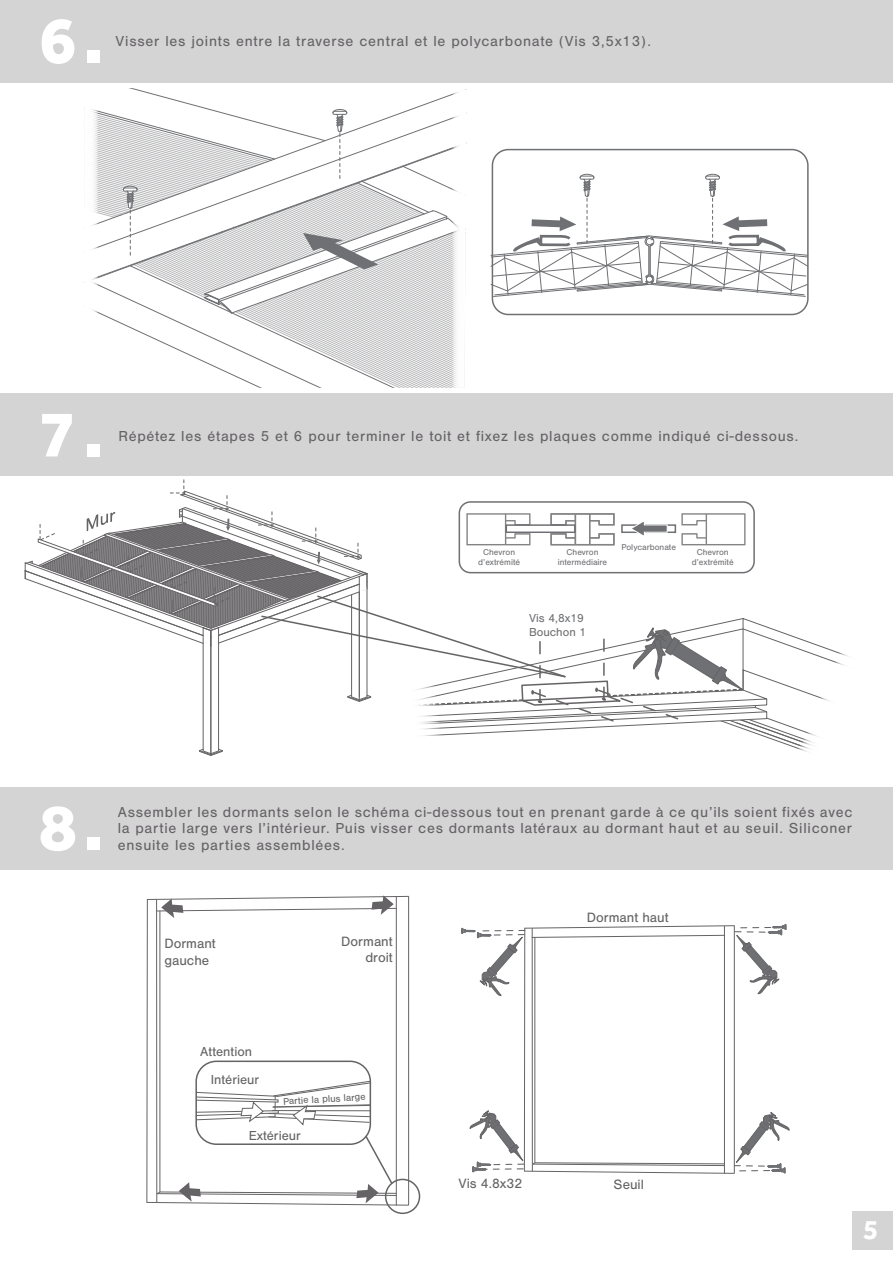
<style>
.page{position:relative;width:893px;height:1263px;background:#fff}
.page>*{position:absolute;margin:0;border:0;box-sizing:border-box;transform-origin:0 0}
.t1{font:800 67.5px "Effra";color:#fff}
.t2{font:700 28.5px "Effra";color:#fff}
.t3{font:15px/16.5px "Nimbus San";letter-spacing:.05em;color:#656365;text-align:justify}
.t4{font:13.95px/16.8px "Nimbus San";color:#656365}
.t5{font:13.5px "Nimbus San";color:#656365}
.t6{font:12px/14.4px "Nimbus San";color:#6f7073}
.t7{font:10.2px "Nimbus San";color:#656365}
.t8{font:8.85px/10.6px "Nimbus San";color:#6f7073;text-align:center}
</style>
<div class="page">
<div style="left:852px;top:1211px;width:41px;height:38px;background:#d5d4d5"></div>
<div style="left:0;top:0;width:893px;height:82px;background:#d5d4d5"></div>
<div style="left:0;top:394px;width:893px;height:82px;background:#d5d4d5"></div>
<div style="left:0;top:787px;width:893px;height:82px;background:#d5d4d5"></div>
<div style="left:492px;top:149px;width:317px;height:166px;border:2px solid #6f7073;border-radius:16px"></div>
<svg style="left:490px;top:174px;width:319px;height:123px"></svg>
<svg style="left:84px;top:88px;width:382px;height:300px"></svg>
<svg style="left:25px;top:479px;width:824px;height:277px"></svg>
<div style="left:385px;top:1179px;width:35px;height:35px;border:2px solid #656365;border-radius:50%"></div>
<svg style="left:146px;top:895px;width:263px;height:311px"></svg>
<hr style="left:524px;top:928px;width:1px;height:243px;background:#656365">
<hr style="left:534px;top:937px;width:1px;height:226px;background:#656365">
<hr style="left:532px;top:928px;width:1px;height:243px;background:#656365">
<hr style="left:724px;top:926px;width:1px;height:248px;background:#656365">
<hr style="left:734px;top:926px;width:1px;height:247px;background:#656365">
<svg style="left:469px;top:1110px;width:321px;height:64px"></svg>
<svg style="left:461px;top:924px;width:326px;height:72px"></svg>
<h1 class="t1" style="left:39px;top:0;width:66px">6.</h1>
<p class="t3" style="left:116px;top:33px;width:537px">Visser les joints entre la traverse central et le polycarbonate (Vis 3,5x13).</p>
<h1 class="t1" style="left:39px;top:394px;width:66px">7.</h1>
<p class="t3" style="left:118px;top:428px;width:682px">Répétez les étapes 5 et 6 pour terminer le toit et fixez les plaques comme indiqué ci-dessous.</p>
<p class="t8" style="left:478px;top:547px;width:43px">Chevron d’extrémité</p>
<p class="t8" style="left:621px;top:542px;width:56px">Polycarbonate</p>
<p class="t8" style="left:558px;top:547px;width:51px">Chevron intermédiaire</p>
<p class="t8" style="left:692px;top:547px;width:43px">Chevron d’extrémité</p>
<p class="t6" style="left:529px;top:611px;width:59px">Vis 4,8x19<br>Bouchon 1</p>
<h1 class="t1" style="left:39px;top:787px;width:66px">8.</h1>
<p class="t3" style="left:118px;top:804px;width:736px">Assembler les dormants selon le schéma ci-dessous tout en prenant garde à ce qu’ils soient fixés avec la partie large vers l’intérieur. Puis visser ces dormants latéraux au dormant haut et au seuil. Siliconer ensuite les parties assemblées.</p>
<p class="t4" style="left:164px;top:936px;width:53px">Dormant gauche</p>
<p class="t4" style="left:341px;top:933px;width:53px;text-align:right">Dormant droit</p>
<p class="t4" style="left:587px;top:909px;width:83px">Dormant haut</p>
<p class="t5" style="left:200px;top:1044px;width:53px">Attention</p>
<p class="t5" style="left:211px;top:1072px;width:50px">Intérieur</p>
<p class="t7" style="left:283px;top:1095px;width:84px;rotate:-3deg">Partie la plus large</p>
<p class="t5" style="left:249px;top:1128px;width:54px">Extérieur</p>
<p class="t4" style="left:458px;top:1175px;width:65px">Vis 4.8x32</p>
<p class="t4" style="left:614px;top:1177px;width:32px">Seuil</p>
<h2 class="t2" style="left:863px;top:1213px;width:17px">5</h2>
</div>
